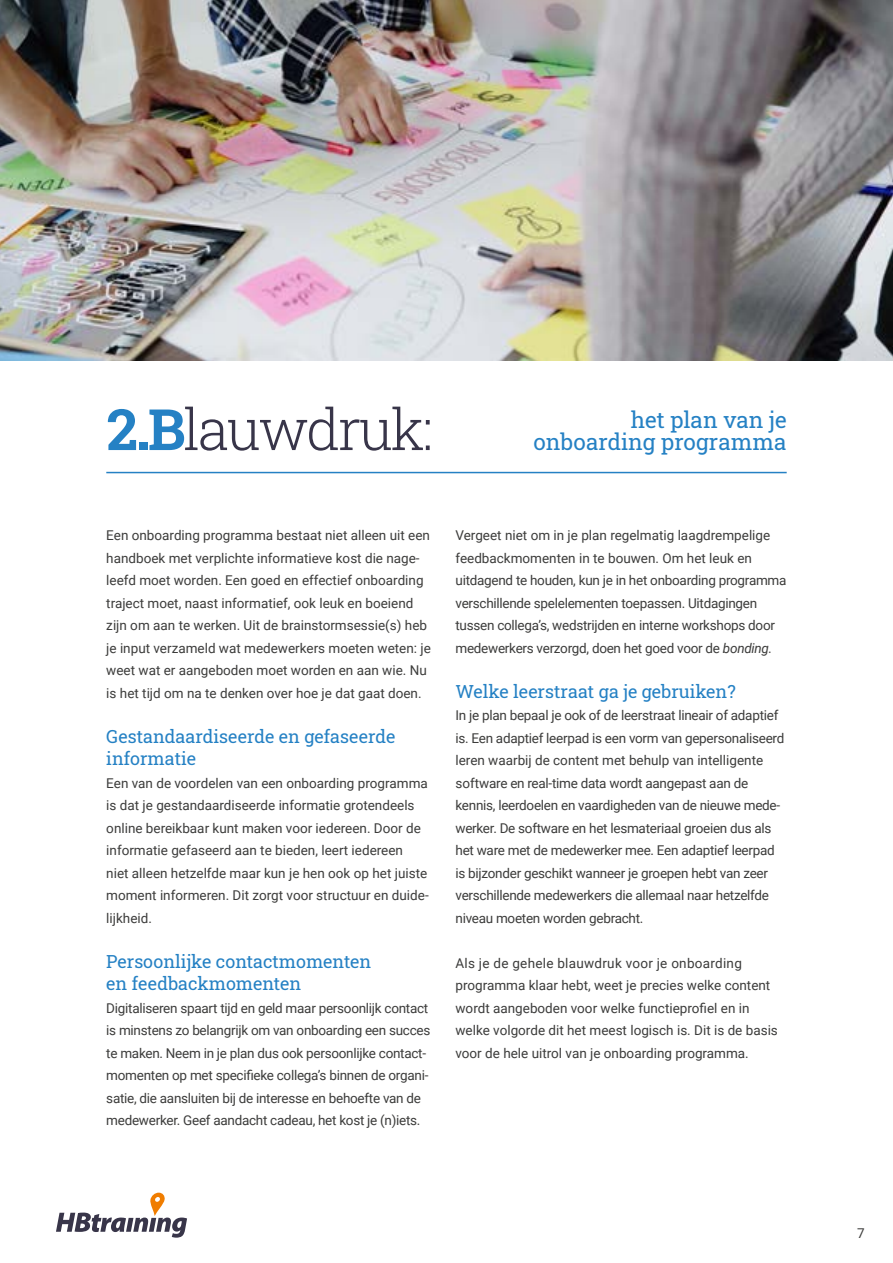
<style>
.page{position:relative;width:893px;height:1263px;background:#fff}
.page>*{position:absolute;margin:0;border:0;box-sizing:border-box;transform-origin:0 0}
.t1{font:300 57px "Roboto Slab";letter-spacing:-.04em;color:#383549}
.t2{font:22.5px/22.5px "Roboto Slab";color:#2581c4;text-align:right}
.t3{font:18px/22.5px "Roboto Slab";color:#2581c4}
.t4{font:13.5px/22.5px "Roboto";letter-spacing:-.01em;color:#3c3c3b}
.s1{font-weight:700;color:#2581c4}
.s2{font-style:italic}
</style>
<div class="page">
<svg style="left:56px;top:1192px;width:131px;height:46px"></svg>
<img style="left:0;top:0;width:893px;height:360px">
<hr style="left:106px;top:472px;width:681px;height:1px;background:#2581c4">
<h1 class="t1" style="left:106px;top:406px;width:328px"><span class="s1">2.B</span>lauwdruk:</h1>
<h2 class="t2" style="left:533px;top:410px;width:255px">het plan van je onboarding programma</h2>
<p class="t4" style="left:106px;top:525px;width:326px">Een onboarding programma bestaat niet alleen uit een handboek met verplichte informatieve kost die nage&shy;leefd moet worden. Een goed en effectief onboarding traject moet, naast informatief, ook leuk en boeiend zijn om aan te werken. Uit de brainstormsessie(s) heb je input verzameld wat medewerkers moeten weten: je weet wat er aangeboden moet worden en aan wie. Nu is het tijd om na te denken over hoe je dat gaat doen.</p>
<h3 class="t3" style="left:106px;top:726px;width:291px">Gestandaardiseerde en gefaseerde informatie</h3>
<p class="t4" style="left:106px;top:772px;width:324px">Een van de voordelen van een onboarding programma is dat je gestandaardiseerde informatie grotendeels online bereikbaar kunt maken voor iedereen. Door de informatie gefaseerd aan te bieden, leert iedereen<br>niet alleen hetzelfde maar kun je hen ook op het juiste moment informeren. Dit zorgt voor structuur en duide&shy;lijkheid.</p>
<h3 class="t3" style="left:106px;top:951px;width:267px">Persoonlijke contactmomenten en feedbackmomenten</h3>
<p class="t4" style="left:106px;top:997px;width:326px">Digitaliseren spaart tijd en geld maar persoonlijk contact is minstens zo belangrijk om van onboarding een succes te maken. Neem in je plan dus ook persoonlijke contact&shy;momenten op met specifieke collega’s binnen de organi&shy;satie, die aansluiten bij de interesse en behoefte van de medewerker. Geef aandacht cadeau, het kost je (n)iets.</p>
<p class="t4" style="left:455px;top:525px;width:332px">Vergeet niet om in je plan regelmatig laagdrempelige feedbackmomenten in te bouwen. Om het leuk en uitdagend te houden, kun je in het onboarding programma verschillende spelelementen toepassen. Uitdagingen tussen collega’s, wedstrijden en interne workshops door medewerkers verzorgd, doen het goed voor de <span class="s2">bonding.</span></p>
<h3 class="t3" style="left:455px;top:681px;width:282px">Welke leerstraat ga je gebruiken?</h3>
<p class="t4" style="left:455px;top:705px;width:330px">In je plan bepaal je ook of de leerstraat lineair of adaptief is. Een adaptief leerpad is een vorm van gepersonaliseerd leren waarbij de content met behulp van intelligente software en real-time data wordt aangepast aan de kennis, leerdoelen en vaardigheden van de nieuwe mede&shy;werker. De software en het lesmateriaal groeien dus als het ware met de medewerker mee. Een adaptief leerpad is bijzonder geschikt wanneer je groepen hebt van zeer verschillende medewerkers die allemaal naar hetzelfde niveau moeten worden gebracht.</p>
<p class="t4" style="left:455px;top:952px;width:324px">Als je de gehele blauwdruk voor je onboarding programma klaar hebt, weet je precies welke content wordt aangeboden voor welke functieprofiel en in welke volgorde dit het meest logisch is. Dit is de basis voor de hele uitrol van je onboarding programma.</p>
<p class="t4" style="left:857px;top:1222px;width:9px">7</p>
</div>
